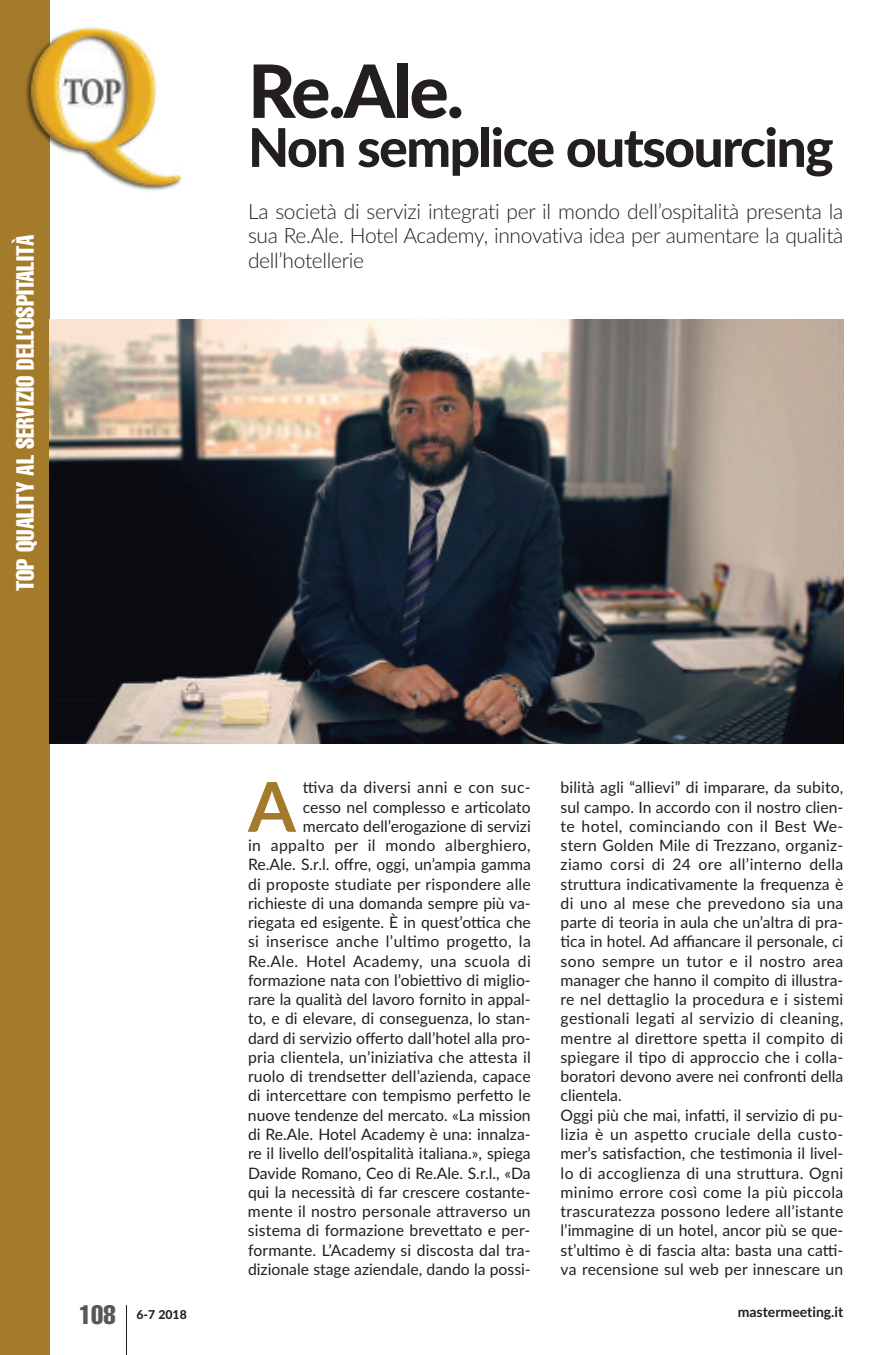
<style>
.page{position:relative;width:893px;height:1355px;background:#fff}
.page>*{position:absolute;margin:0;border:0;box-sizing:border-box;transform-origin:0 0}
.t1{font:800 73.5px "Lato";color:#231f20}
.t2{font:700 68.77px "Lato";color:#a37b2b}
.t3{font:800 53.38px "Lato";letter-spacing:-.03em;color:#231f20}
.t4{font:extra-condensed 26.25px "Helvetica";color:#57585a}
.t5{font:extra-condensed 24.5px "Helvetica";color:#fff}
.t6{font:300 21px/24.5px "Lato";letter-spacing:-.015em;color:#231f20;text-align:justify}
.t7{font:15.75px/19.2px "Lato";letter-spacing:.005em;color:#231f20}
.t8{font:700 14px "Lato";color:#231f20}
.t9{font:800 12.25px "Lato";color:#231f20}
</style>
<div class="page">
<div style="left:0;top:0;width:50px;height:1354px;background:#a37b2b"></div>
<hr style="left:126px;top:1305px;width:1px;height:49px;background:#231f20">
<img style="left:25px;top:27px;width:157px;height:164px">
<img style="left:50px;top:319px;width:793px;height:424px">
<h3 class="t5" style="left:16px;top:591px;width:358px;rotate:-90deg">TOP QUALITY AL SERVIZIO DELL’OSPITALITÀ</h3>
<h1 class="t1" style="left:248px;top:49px;width:218px">Re.Ale.</h1>
<h3 class="t3" style="left:248px;top:117px;width:587px">Non semplice outsourcing</h3>
<h3 class="t6" style="left:248px;top:199px;width:597px">La società di servizi integrati per il mondo dell’ospitalità presenta la sua Re.Ale. Hotel Academy, innovativa idea per aumentare la qualità dell’hotellerie</h3>
<h3 class="t4" style="left:79px;top:1305px;width:38px">108</h3>
<p class="t7" style="left:248px;top:778px;width:284px;text-align:right">ttiva da diversi anni e con suc-<br>cesso nel complesso e articolato mercato dell’erogazione di servizi<br>in appalto per il mondo alberghiero, Re.Ale. S.r.l. offre, oggi, un’ampia gamma di proposte studiate per rispondere alle richieste di una domanda sempre più va&shy;riegata ed esigente. È in quest’ottica che si inserisce anche l’ultimo progetto, la Re.Ale. Hotel Academy, una scuola di formazione nata con l’obiettivo di miglio&shy;rare la qualità del lavoro fornito in appal&shy;to, e di elevare, di conseguenza, lo stan&shy;dard di servizio offerto dall’hotel alla pro&shy;pria clientela, un’iniziativa che attesta il ruolo di trendsetter dell’azienda, capace di intercettare con tempismo perfetto le nuove tendenze del mercato. «La mission di Re.Ale. Hotel Academy è una: innalza&shy;re il livello dell’ospitalità italiana.», spiega Davide Romano, Ceo di Re.Ale. S.r.l., «Da qui la necessità di far crescere costante&shy;mente il nostro personale attraverso un sistema di formazione brevettato e per&shy;formante. L’Academy si discosta dal tra&shy;dizionale stage aziendale, dando la possi-</p>
<h2 class="t2" style="left:248px;top:767px;width:49px">A</h2>
<p class="t7" style="left:561px;top:778px;width:284px">bilità agli “allievi” di imparare, da subito, sul campo. In accordo con il nostro clien&shy;te hotel, cominciando con il Best We&shy;stern Golden Mile di Trezzano, organiz&shy;ziamo corsi di 24 ore all’interno della struttura indicativamente la frequenza è di uno al mese che prevedono sia una parte di teoria in aula che un’altra di pra&shy;tica in hotel. Ad affiancare il personale, ci sono sempre un tutor e il nostro area manager che hanno il compito di illustra&shy;re nel dettaglio la procedura e i sistemi gestionali legati al servizio di cleaning, mentre al direttore spetta il compito di spiegare il tipo di approccio che i colla&shy;boratori devono avere nei confronti della clientela.<br>Oggi più che mai, infatti, il servizio di pu&shy;lizia è un aspetto cruciale della custo&shy;mer’s satisfaction, che testimonia il livel&shy;lo di accoglienza di una struttura. Ogni minimo errore così come la più piccola trascuratezza possono ledere all’istante l’immagine di un hotel, ancor più se que&shy;st’ultimo è di fascia alta: basta una catti&shy;va recensione sul web per innescare un</p>
<p class="t9" style="left:136px;top:1307px;width:52px">6-7 2018</p>
<p class="t8" style="left:738px;top:1303px;width:107px">mastermeeting.it</p>
</div>
